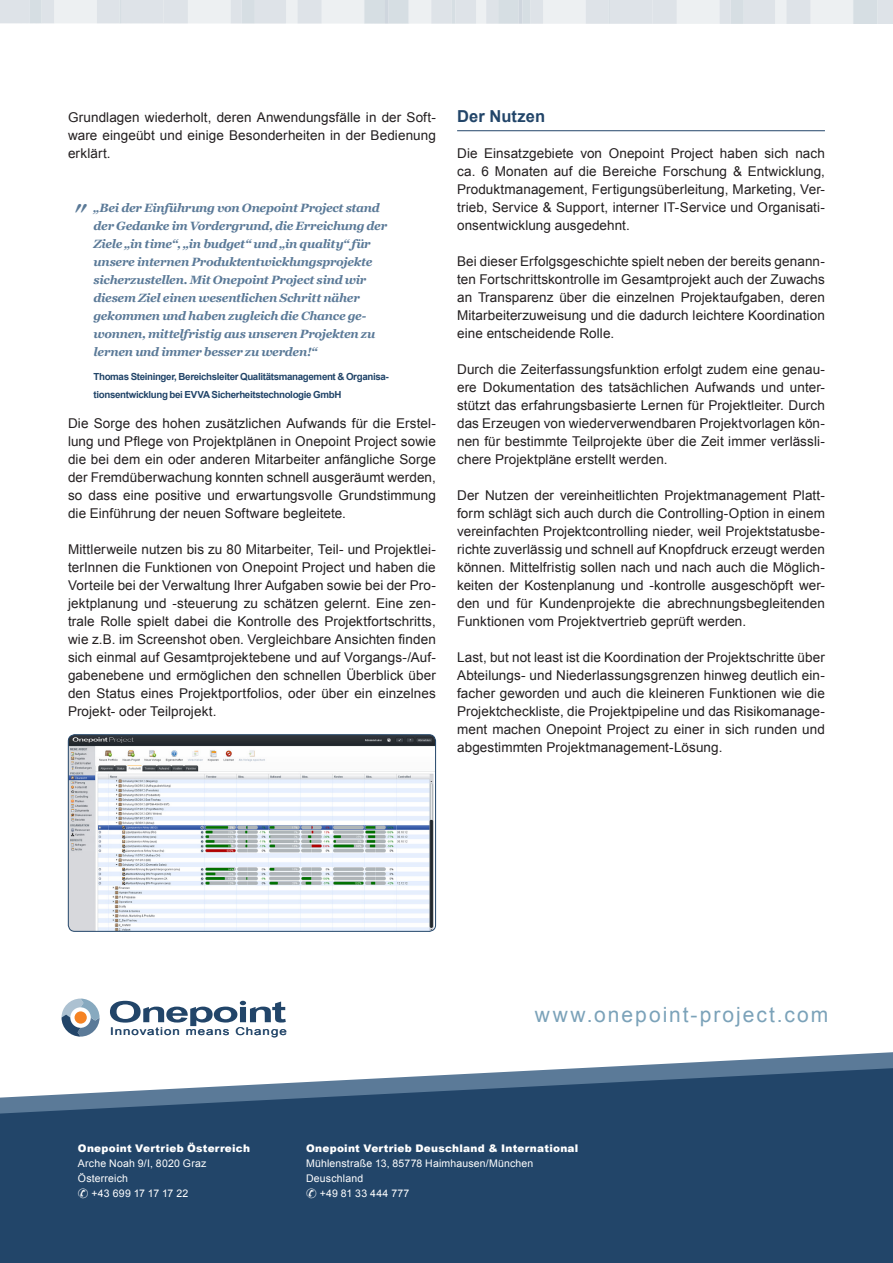
<style>
.page{position:relative;width:893px;height:1263px;background:#fff}
.page>*{position:absolute;margin:0;border:0;box-sizing:border-box;transform-origin:0 0}
.t1{font:italic 28.5px "Georgia";color:#5b7a98}
.t2{font:21px "Arial";letter-spacing:.095em;color:#7ba2b9}
.Heading_2{font:700 16.5px "Arial";letter-spacing:.01em;color:#224569}
.t3{font:13.5px/18px "Arial";letter-spacing:.005em;color:#231f20;text-align:justify}
.t4{font:italic 700 12px/18px "Georgia";letter-spacing:-.025em;color:#5b7a98}
.t5{font:10.65px "Arial";letter-spacing:.07em;color:#224569;scale:1.25 1}
.Requirements{font:10.5px "Arial";letter-spacing:.015em;color:#fff}
.Requirements-2{font:900 10.5px "Arial";letter-spacing:.025em;color:#fff}
.t6{font:700 9.75px/18px "Arial";letter-spacing:-.035em;color:#224569}
</style>
<div class="page">
<svg style="left:584px;top:1052px;width:309px;height:16px"></svg>
<svg style="left:0;top:1068px;width:893px;height:195px;background:#305173"></svg>
<hr style="left:457px;top:130px;width:368px;height:1px;background:#224569">
<svg style="left:110px;top:1001px;width:176px;height:25px"></svg>
<svg style="left:62px;top:998px;width:38px;height:38px"></svg>
<div style="left:75px;top:1011px;width:12px;height:13px;background:#f58323;border-radius:50%"></div>
<svg style="left:0;top:0;width:893px;height:24px;background:#e3e7eb"></svg>
<div style="left:719px;top:0;width:12px;height:24px;background:#dee3e8"></div>
<div style="left:731px;top:0;width:13px;height:24px;background:#d6dee3"></div>
<div style="left:786px;top:0;width:25px;height:24px;background:#dee3e8"></div>
<div style="left:853px;top:0;width:24px;height:24px;background:#d6dee3"></div>
<img style="left:68px;top:736px;width:368px;height:194px">
<div style="left:68px;top:734px;width:368px;height:198px;border:1px solid #224569;border-radius:7px"></div>
<p class="t3" style="left:68px;top:108px;width:369px">Grundlagen wiederholt, deren Anwendungsfälle in der Soft&shy;ware eingeübt und einige Besonderheiten in der Bedienung erklärt.</p>
<p class="t1" style="left:72px;top:193px;width:16px">″</p>
<p class="t4" style="left:94px;top:198px;width:295px">„Bei der Einführung von Onepoint Project stand der Gedanke im Vordergrund, die Erreichung der Ziele „in time“, „in budget“ und „in quality“ für unsere internen Produktentwicklungsprojekte sicherzustellen. Mit Onepoint Project sind wir diesem Ziel einen wesentlichen Schritt näher gekommen und haben zugleich die Chance ge&shy;wonnen, mittelfristig aus unseren Projekten zu lernen und immer besser zu werden!“</p>
<p class="t6" style="left:94px;top:368px;width:297px">Thomas Steininger, Bereichsleiter Qualitätsmanagement &amp; Organisa&shy;tionsentwicklung bei EVVA Sicherheitstechnologie GmbH</p>
<p class="t3" style="left:68px;top:414px;width:369px">Die Sorge des hohen zusätzlichen Aufwands für die Erstel&shy;lung und Pflege von Projektplänen in Onepoint Project sowie die bei dem ein oder anderen Mitarbeiter anfängliche Sorge der Fremdüberwachung konnten schnell ausgeräumt werden, so dass eine positive und erwartungsvolle Grundstimmung die Einführung der neuen Software begleitete.</p>
<p class="t3" style="left:68px;top:540px;width:369px">Mittlerweile nutzen bis zu 80 Mitarbeiter, Teil- und Projektlei&shy;terInnen die Funktionen von Onepoint Project und haben die Vorteile bei der Verwaltung Ihrer Aufgaben sowie bei der Pro&shy;jektplanung und -steuerung zu schätzen gelernt. Eine zen&shy;trale Rolle spielt dabei die Kontrolle des Projektfortschritts, wie z.B. im Screenshot oben. Vergleichbare Ansichten finden sich einmal auf Gesamtprojektebene und auf Vorgangs-/Auf&shy;gabenebene und ermöglichen den schnellen Überblick über den Status eines Projektportfolios, oder über ein einzelnes Projekt- oder Teilprojekt.</p>
<p class="Heading_2" style="left:457px;top:105px;width:90px">Der Nutzen</p>
<p class="t3" style="left:457px;top:144px;width:369px">Die Einsatzgebiete von Onepoint Project haben sich nach ca. 6 Monaten auf die Bereiche Forschung &amp; Entwicklung, Produktmanagement, Fertigungsüberleitung, Marketing, Ver&shy;trieb, Service &amp; Support, interner IT-Service und Organisati&shy;onsentwicklung ausgedehnt.</p>
<p class="t3" style="left:457px;top:252px;width:369px">Bei dieser Erfolgsgeschichte spielt neben der bereits genann&shy;ten Fortschrittskontrolle im Gesamtprojekt auch der Zuwachs an Transparenz über die einzelnen Projektaufgaben, deren Mitarbeiterzuweisung und die dadurch leichtere Koordination eine entscheidende Rolle.</p>
<p class="t3" style="left:457px;top:360px;width:369px">Durch die Zeiterfassungsfunktion erfolgt zudem eine genau&shy;ere Dokumentation des tatsächlichen Aufwands und unter&shy;stützt das erfahrungsbasierte Lernen für Projektleiter. Durch das Erzeugen von wiederverwendbaren Projektvorlagen kön&shy;nen für bestimmte Teilprojekte über die Zeit immer verlässli&shy;chere Projektpläne erstellt werden.</p>
<p class="t3" style="left:457px;top:486px;width:369px">Der Nutzen der vereinheitlichten Projektmanagement Platt&shy;form schlägt sich auch durch die Controlling-Option in einem vereinfachten Projektcontrolling nieder, weil Projektstatusbe&shy;richte zuverlässig und schnell auf Knopfdruck erzeugt werden können. Mittelfristig sollen nach und nach auch die Möglich&shy;keiten der Kostenplanung und -kontrolle ausgeschöpft wer&shy;den und für Kundenprojekte die abrechnungsbegleitenden Funktionen vom Projektvertrieb geprüft werden.</p>
<p class="t3" style="left:457px;top:648px;width:369px">Last, but not least ist die Koordination der Projektschritte über Abteilungs- und Niederlassungsgrenzen hinweg deutlich ein&shy;facher geworden und auch die kleineren Funktionen wie die Projektcheckliste, die Projektpipeline und das Risikomanage&shy;ment machen Onepoint Project zu einer in sich runden und abgestimmten Projektmanagement-Lösung.</p>
<p class="t5" style="left:110px;top:1024px;width:143px">Innovation means Change</p>
<p class="t2" style="left:535px;top:1001px;width:295px">www.onepoint-project.com</p>
<p class="Requirements-2" style="left:78px;top:1143px;width:174px">Onepoint Vertrieb Österreich</p>
<p class="Requirements" style="left:78px;top:1157px;width:130px">Arche Noah 9/I, 8020 Graz</p>
<p class="Requirements" style="left:78px;top:1172px;width:52px">Österreich</p>
<p class="Requirements" style="left:78px;top:1187px;width:112px">✆ +43 699 17 17 17 22</p>
<p class="Requirements-2" style="left:306px;top:1142px;width:274px">Onepoint Vertrieb Deuschland &amp; International</p>
<p class="Requirements" style="left:306px;top:1156px;width:229px">Mühlenstraße 13, 85778 Haimhausen/München</p>
<p class="Requirements" style="left:306px;top:1171px;width:59px">Deuschland</p>
<p class="Requirements" style="left:306px;top:1186px;width:105px">✆ +49 81 33 444 777</p>
</div>
